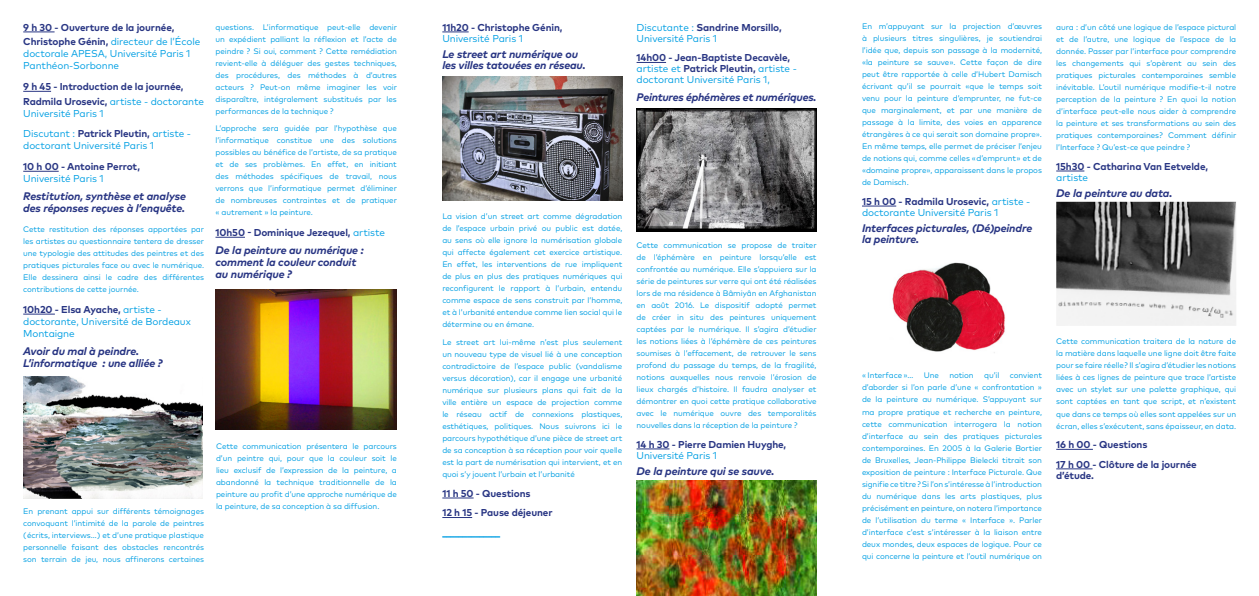
<style>
.page{position:relative;width:1259px;height:596px;background:#fff}
.page>*{position:absolute;margin:0;border:0;box-sizing:border-box;transform-origin:0 0}
.t1{font:italic 700 11px/12px "Mark OT";letter-spacing:-.01em;color:#283583}
.t2{font:700 10px/14.8px "Mark OT";letter-spacing:-.01em;color:#283583}
.t3{font:10px/12px "Mark OT";letter-spacing:-.01em;color:#009fe3}
.t4{font:9px "Mark OT";color:#009fe3}
.t5{font:8px/12px "Mark OT";letter-spacing:-.01em;color:#009fe3;text-align:justify}
.s1{font-weight:400;color:#009fe3}
.s2{font-weight:700;color:#283583}
</style>
<div class="page">
<hr style="left:23px;top:32px;width:32px;height:1px;background:#283583">
<svg style="left:23px;top:91px;width:28px;height:1px"></svg>
<hr style="left:23px;top:171px;width:36px;height:1px;background:#283583">
<hr style="left:23px;top:313px;width:32px;height:1px;background:#283583">
<hr style="left:215px;top:237px;width:30px;height:1px;background:#283583">
<svg style="left:442px;top:32px;width:27px;height:1px"></svg>
<hr style="left:442px;top:497px;width:31px;height:1px;background:#283583">
<hr style="left:442px;top:517px;width:30px;height:1px;background:#283583">
<hr style="left:442px;top:536px;width:58px;height:1px;background:#009fe3">
<hr style="left:636px;top:62px;width:30px;height:1px;background:#283583">
<hr style="left:636px;top:448px;width:33px;height:1px;background:#283583">
<hr style="left:862px;top:205px;width:34px;height:1px;background:#283583">
<img style="left:215px;top:289px;width:182px;height:140px">
<img style="left:442px;top:76px;width:180px;height:124px">
<img style="left:636px;top:480px;width:180px;height:115px">
<img style="left:892px;top:262px;width:113px;height:91px">
<svg style="left:1056px;top:170px;width:28px;height:1px"></svg>
<hr style="left:1056px;top:448px;width:37px;height:1px;background:#283583">
<hr style="left:1056px;top:468px;width:36px;height:1px;background:#283583">
<img style="left:1056px;top:202px;width:180px;height:123px">
<img style="left:23px;top:376px;width:180px;height:122px">
<img style="left:636px;top:109px;width:180px;height:122px">
<p class="t2" style="left:23px;top:19px;width:179px">9 h 30 - Ouverture de la journée,<br>Christophe Génin, <span class="s1">directeur de l’École</span></p>
<p class="t3" style="left:23px;top:48px;width:169px">doctorale APESA, Université Paris 1<br>Panthéon-Sorbonne</p>
<p class="t2" style="left:23px;top:79px;width:182px">9 h 45 - Introduction de la journée,<br>Radmila Urosevic, <span class="s1">artiste - doctorante</span></p>
<p class="t3" style="left:23px;top:103px;width:169px;line-height:20.5px">Université Paris 1<br>Discutant : <span class="s2">Patrick Pleutin,</span> artiste -</p>
<p class="t3" style="left:23px;top:140px;width:132px">doctorant Université Paris 1</p>
<p class="t2" style="left:23px;top:159px;width:118px">10 h 00 - Antoine Perrot,</p>
<p class="t3" style="left:23px;top:172px;width:82px">Université Paris 1</p>
<h1 class="t1" style="left:23px;top:189px;width:164px">Restitution, synthèse et analyse des réponses reçues à l’enquête.</h1>
<p class="t5" style="left:23px;top:223px;width:182px">Cette restitution des réponses apportées par les artistes au questionnaire tentera de dresser une typologie des attitudes des peintres et des pratiques picturales face ou avec le numérique.<br>Elle dessinera ainsi le cadre des différentes contributions de cette journée.</p>
<p class="t3" style="left:23px;top:303px;width:169px"><span class="s2">10h20 - Elsa Ayache,</span> artiste - doctorante, Université de Bordeaux<br>Montaigne</p>
<h1 class="t1" style="left:23px;top:344px;width:141px">Avoir du mal à peindre.<br>L’informatique : une alliée ?</h1>
<p class="t5" style="left:215px;top:21px;width:183px">questions. L’informatique peut-elle devenir un expédient palliant la réflexion et l’acte de peindre ? Si oui, comment ? Cette remédiation revient-elle à déléguer des gestes techniques, des procédures, des méthodes à d’autres acteurs ? Peut-on même imaginer les voir disparaître, intégralement substitués par les performances de la technique ?</p>
<p class="t5" style="left:215px;top:122px;width:183px">L’approche sera guidée par l’hypothèse que l’informatique constitue une des solutions possibles au bénéfice de l’artiste, de sa pratique et de ses problèmes. En effet, en initiant des méthodes spécifiques de travail, nous verrons que l’informatique permet d’éliminer de nombreuses contraintes et de pratiquer « autrement » la peinture.</p>
<p class="t2" style="left:215px;top:224px;width:171px">10h50 - Dominique Jezequel, <span class="s1">artiste</span></p>
<h1 class="t1" style="left:215px;top:243px;width:150px">De la peinture au numérique : comment la couleur conduit au numérique ?</h1>
<p class="t5" style="left:23px;top:504px;width:182px">En prenant appui sur différents témoignages convoquant l’intimité de la parole de peintres ( écrits, interviews… ) et d’une pratique plastique personnelle faisant des obstacles rencontrés son terrain de jeu, nous affinerons certaines</p>
<p class="t5" style="left:216px;top:439px;width:182px">Cette communication présentera le parcours d’un peintre qui, pour que la couleur soit le lieu exclusif de l’expression de la peinture, a abandonné la technique traditionnelle de la peinture au profit d’une approche numérique de la peinture, de sa conception à sa diffusion.</p>
<p class="t2" style="left:442px;top:19px;width:122px">11h20 - Christophe Génin,</p>
<p class="t3" style="left:442px;top:32px;width:82px">Université Paris 1</p>
<h1 class="t1" style="left:442px;top:49px;width:145px;line-height:11px">Le street art numérique ou les villes tatouées en réseau.</h1>
<p class="t3" style="left:636px;top:21px;width:147px;line-height:11px">Discutante : <span class="s2">Sandrine Morsillo,<br></span>Université Paris 1</p>
<p class="t2" style="left:636px;top:52px;width:162px;line-height:11px">14h00 - Jean-Baptiste Decavèle, <span class="s1">artiste et</span> Patrick Pleutin, <span class="s1">artiste - doctorant Université Paris 1,</span></p>
<h1 class="t1" style="left:636px;top:91px;width:181px">Peintures éphémères et numériques.</h1>
<p class="t5" style="left:442px;top:210px;width:181px">La vision d’un street art comme dégradation de l’espace urbain privé ou public est datée, au sens où elle ignore la numérisation globale qui affecte également cet exercice artistique.<br>En effet, les interventions de rue impliquent de plus en plus des pratiques numériques qui reconfigurent le rapport à l’urbain, entendu comme espace de sens construit par l’homme, et à l’urbanité entendue comme lien social qui le détermine ou en émane.</p>
<p class="t5" style="left:442px;top:336px;width:181px">Le street art lui-même n’est plus seulement un nouveau type de visuel lié à une conception contradictoire de l’espace public (vandalisme versus décoration), car il engage une urbanité numérique sur plusieurs plans qui fait de la ville entière un espace de projection comme le réseau actif de connexions plastiques, esthétiques, politiques. Nous suivrons ici le parcours hypothétique d’une pièce de street art de sa conception à sa réception pour voir quelle est la part de numérisation qui intervient, et en quoi s’y jouent l’urbain et l’urbanité</p>
<p class="t2" style="left:442px;top:483px;width:112px;line-height:19.5px">11 h 50 - Questions<br>12 h 15 - Pause déjeuner</p>
<p class="t4" style="left:442px;top:526px;width:59px">______________</p>
<p class="t5" style="left:636px;top:239px;width:182px">Cette communication se propose de traiter de l’éphémère en peinture lorsqu’elle est confrontée au numérique. Elle s’appuiera sur la série de peintures sur verre qui ont été réalisées lors de ma résidence à Bâmiyân en Afghanistan en août 2016. Le dispositif adopté permet de créer in situ des peintures uniquement captées par le numérique. Il s’agira d’étudier les notions liées à l’éphémère de ces peintures soumises à l’effacement, de retrouver le sens profond du passage du temps, de la fragilité, notions auxquelles nous renvoie l’érosion de lieux chargés d’histoire. Il faudra analyser et démontrer en quoi cette pratique collaborative avec le numérique ouvre des temporalités nouvelles dans la réception de la peinture ?</p>
<p class="t2" style="left:636px;top:436px;width:151px">14 h 30 - Pierre Damien Huyghe,</p>
<p class="t3" style="left:636px;top:448px;width:82px">Université Paris 1</p>
<h1 class="t1" style="left:636px;top:465px;width:139px">De la peinture qui se sauve.</h1>
<p class="t5" style="left:862px;top:20px;width:181px">En m’appuyant sur la projection d’œuvres à plusieurs titres singulières, je soutiendrai l’idée que, depuis son passage à la modernité, «la peinture se sauve». Cette façon de dire peut être rapportée à celle d’Hubert Damisch écrivant qu’il se pourrait «que le temps soit venu pour la peinture d’emprunter, ne fut-ce que marginalement, et par une manière de passage à la limite, des voies en apparence étrangères à ce qui serait son domaine propre».<br>En même temps, elle permet de préciser l’enjeu de notions qui, comme celles « d’emprunt » et de «domaine propre», apparaissent dans le propos de Damisch.</p>
<p class="t3" style="left:862px;top:195px;width:170px;line-height:11px"><span class="s2">15 h 00 - Radmila Urosevic,</span> artiste - doctorante Université Paris 1</p>
<h1 class="t1" style="left:862px;top:222px;width:172px;line-height:11px">Interfaces picturales, (Dé)peindre la peinture.</h1>
<p class="t5" style="left:1056px;top:21px;width:182px">aura : d’un côté une logique de l’espace pictural et de l’autre, une logique de l’espace de la donnée. Passer par l’interface pour comprendre les changements qui s’opèrent au sein des pratiques picturales contemporaines semble inévitable. L’outil numérique modifie-t-il notre perception de la peinture ? En quoi la notion d’interface peut-elle nous aider à comprendre la peinture et ses transformations au sein des pratiques contemporaines ? Comment définir l’Interface ? Qu’est-ce que peindre ?</p>
<p class="t2" style="left:1056px;top:158px;width:153px">15h30 - Catharina Van Eetvelde,</p>
<p class="t3" style="left:1056px;top:171px;width:33px">artiste</p>
<h1 class="t1" style="left:1056px;top:187px;width:118px">De la peinture au data.</h1>
<p class="t5" style="left:862px;top:369px;width:53px">« Interface »…</p>
<p class="t5" style="left:923px;top:369px;width:17px">Une</p>
<p class="t5" style="left:949px;top:369px;width:26px">notion</p>
<p class="t5" style="left:984px;top:369px;width:17px">qu’il</p>
<p class="t5" style="left:862px;top:369px;width:182px;text-indent:148px">convient d’aborder si l’on parle d’une « confrontation » de la peinture au numérique. S’appuyant sur ma propre pratique et recherche en peinture, cette communication interrogera la notion d’interface au sein des pratiques picturales contemporaines. En 2005 à la Galerie Bortier de Bruxelles, Jean-Philippe Bielecki titrait son exposition de peinture : Interface Picturale. Que signifie ce titre ? Si l’on s’intéresse à l’introduction du numérique dans les arts plastiques, plus précisément en peinture, on notera l’importance de l’utilisation du terme « Interface ». Parler d’interface c’est s’intéresser à la liaison entre deux mondes, deux espaces de logique. Pour ce qui concerne la peinture et l’outil numérique on</p>
<p class="t5" style="left:1056px;top:335px;width:181px">Cette communication traitera de la nature de la matière dans laquelle une ligne doit être faite pour se faire réelle ? Il s’agira d’étudier les notions liées à ces lignes de peinture que trace l’artiste avec un stylet sur une palette graphique, qui sont captées en tant que script, et n’existent que dans ce temps où elles sont appelées sur un écran, elles s’exécutent, sans épaisseur, en data.</p>
<p class="t2" style="left:1056px;top:434px;width:142px;line-height:19.5px">16 h 00 - Questions<br>17 h 00 - Clôture de la journée</p>
<p class="t2" style="left:1056px;top:467px;width:39px">d’étude.</p>
</div>
